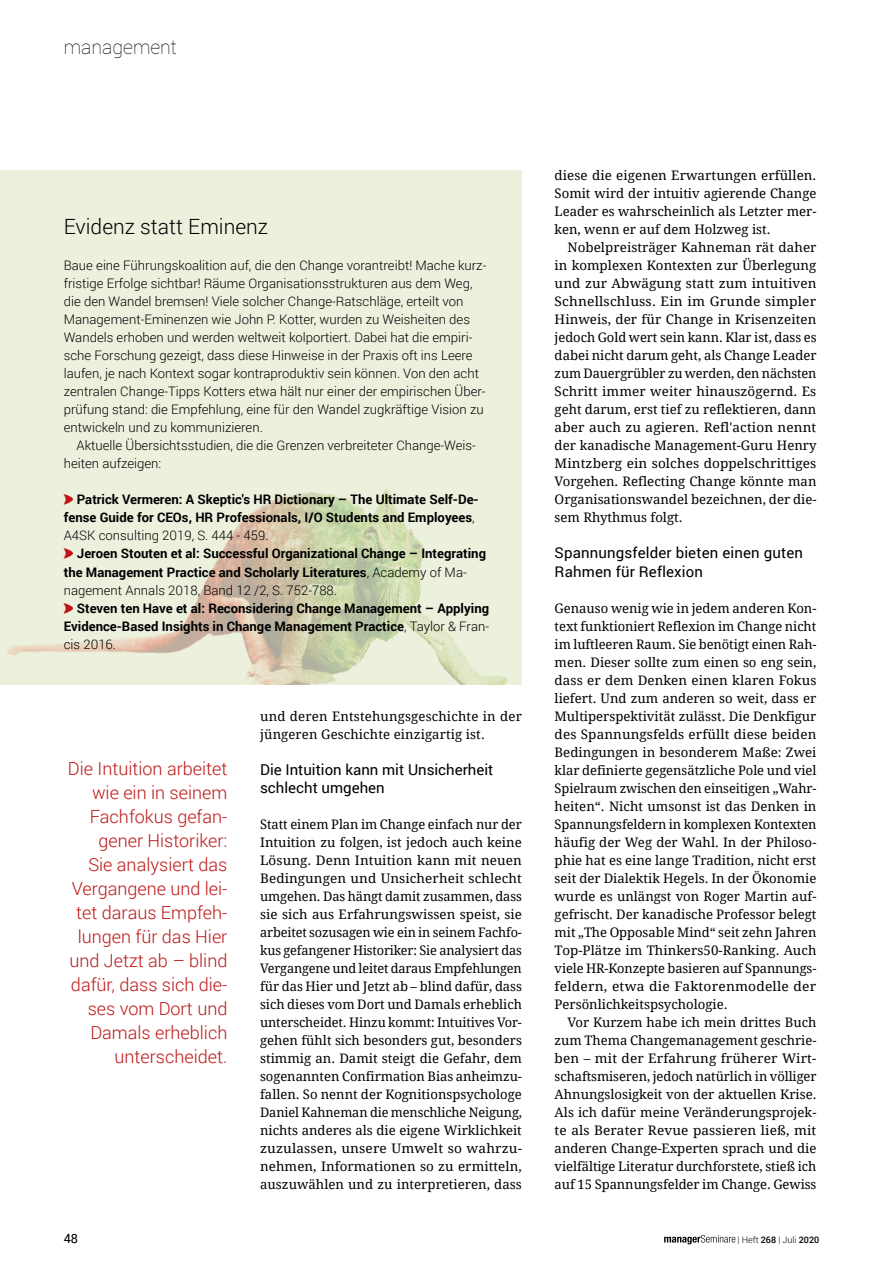
<style>
.page{position:relative;width:893px;height:1263px;background:#fff}
.page>*{position:absolute;margin:0;border:0;box-sizing:border-box;transform-origin:0 0}
.Standard_Titel{font:300 21px "Roboto";color:#000}
.t1{font:100 19.5px "Roboto";color:#000}
.Zitat{font:300 18px/24px "Roboto";color:#bf1515;text-align:right}
.Subhead{font:15px/18px "Roboto";color:#000}
.Standard_ohne_Einzug{font:13.2px/18px "Droid Serif";color:#000;text-align:justify}
.Standard_Paragraph{font:300 13.2px/18px "Roboto";color:#000}
.t2{font:700 13.2px/18px "Roboto";color:#000}
.t3{font:12.75px "Roboto";color:#000}
.t4{font:300 9px "Roboto";color:#000}
.s1{font-weight:300}
.s2{font-weight:500}
</style>
<div class="page">
<svg style="left:664px;top:1235px;width:71px;height:9px"></svg>
<div style="left:0;top:170px;width:522px;height:514px;background:#ecf1dd"></div>
<img style="left:7px;top:488px;width:501px;height:196px">
<svg style="left:64px;top:494px;width:9px;height:11px"></svg>
<svg style="left:64px;top:548px;width:9px;height:11px"></svg>
<svg style="left:64px;top:602px;width:9px;height:11px"></svg>
<h2 class="t1" style="left:64px;top:34px;width:115px">management</h2>
<p class="Standard_Titel" style="left:64px;top:212px;width:206px">Evidenz statt Eminenz</p>
<p class="Standard_Paragraph" style="left:64px;top:256px;width:424px">Baue eine Führungskoalition auf, die den Change vorantreibt! Mache kurz&shy;fristige Erfolge sichtbar! Räume Organisationsstrukturen aus dem Weg, die den Wandel bremsen! Viele solcher Change-Ratschläge, erteilt von Management-Eminenzen wie John P. Kotter, wurden zu Weisheiten des Wandels erhoben und werden weltweit kolportiert. Dabei hat die empiri&shy;sche Forschung gezeigt, dass diese Hinweise in der Praxis oft ins Leere laufen, je nach Kontext sogar kontraproduktiv sein können. Von den acht zentralen Change-Tipps Kotters etwa hält nur einer der empirischen Über&shy;prüfung stand: die Empfehlung, eine für den Wandel zugkräftige Vision zu entwickeln und zu kommunizieren.</p>
<p class="Standard_Paragraph" style="left:64px;top:436px;width:414px;text-indent:13px">Aktuelle Übersichtsstudien, die die Grenzen verbreiteter Change-Weis&shy;heiten aufzeigen:</p>
<p class="t2" style="left:64px;top:490px;width:416px;text-indent:13px">Patrick Vermeren: A Skeptic's HR Dictionary – The Ultimate Self-De&shy;fense Guide for CEOs, HR Professionals, I/O Students and Employees<span class="s1">,<br>A4SK consulting 2019, S. 444 - 459.</span></p>
<p class="t2" style="left:64px;top:544px;width:424px;text-indent:13px">Jeroen Stouten et al: Successful Organizational Change – Integrating the Management Practice and Scholarly Literatures<span class="s1">, Academy of Ma&shy;nagement Annals 2018, Band 12 /2, S. 752-788.</span></p>
<p class="t2" style="left:64px;top:598px;width:427px;text-align:justify;text-indent:13px">Steven ten Have et al: Reconsidering Change Management – Applying Evidence-Based Insights in Change Management Practice<span class="s1">, Taylor &amp; Fran&shy;cis 2016.</span></p>
<p class="Zitat" style="left:68px;top:755px;width:161px">Die Intuition arbeitet wie ein in seinem<br>Fachfokus gefan&shy;gener Historiker:<br>Sie analysiert das<br>Vergangene und lei&shy;tet daraus Empfeh&shy;lungen für das Hier und Jetzt ab – blind dafür, dass sich die&shy;ses vom Dort und<br>Damals erheblich unterscheidet.</p>
<p class="Standard_ohne_Einzug" style="left:260px;top:707px;width:263px">und deren Entstehungsgeschichte in der jüngeren Geschichte einzigartig ist.</p>
<p class="Subhead" style="left:260px;top:760px;width:235px">Die Intuition kann mit Unsicherheit schlecht umgehen</p>
<p class="Standard_ohne_Einzug" style="left:260px;top:815px;width:263px">Statt einem Plan im Change einfach nur der Intuition zu folgen, ist jedoch auch keine Lösung. Denn Intuition kann mit neuen Bedingungen und Unsicherheit schlecht umgehen. Das hängt damit zusammen, dass sie sich aus Erfahrungswissen speist, sie arbeitet sozusagen wie ein in seinem Fachfo&shy;kus gefangener Historiker: Sie analysiert das Vergangene und leitet daraus Empfehlungen für das Hier und Jetzt ab – blind dafür, dass sich dieses vom Dort und Damals erheblich unterscheidet. Hinzu kommt: Intuitives Vor&shy;gehen fühlt sich besonders gut, besonders stimmig an. Damit steigt die Gefahr, dem sogenannten Confirmation Bias anheimzu&shy;fallen. So nennt der Kognitionspsychologe Daniel Kahneman die menschliche Neigung, nichts anderes als die eigene Wirklichkeit zuzulassen, unsere Umwelt so wahrzu&shy;nehmen, Informationen so zu ermitteln, auszuwählen und zu interpretieren, dass</p>
<p class="Standard_ohne_Einzug" style="left:555px;top:167px;width:263px">diese die eigenen Erwartungen erfüllen.<br>Somit wird der intuitiv agierende Change Leader es wahrscheinlich als Letzter mer&shy;ken, wenn er auf dem Holzweg ist.</p>
<p class="Standard_ohne_Einzug" style="left:555px;top:239px;width:263px;text-indent:13px">Nobelpreisträger Kahneman rät daher in komplexen Kontexten zur Überlegung und zur Abwägung statt zum intuitiven Schnellschluss. Ein im Grunde simpler Hinweis, der für Change in Krisenzeiten jedoch Gold wert sein kann. Klar ist, dass es dabei nicht darum geht, als Change Leader zum Dauergrübler zu werden, den nächsten Schritt immer weiter hinauszögernd. Es geht darum, erst tief zu reflektieren, dann aber auch zu agieren. Refl'action nennt der kanadische Management-Guru Henry Mintzberg ein solches doppelschrittiges Vorgehen. Reflecting Change könnte man Organisationswandel bezeichnen, der die&shy;sem Rhythmus folgt.</p>
<p class="Subhead" style="left:555px;top:544px;width:250px">Spannungsfelder bieten einen guten<br>Rahmen für Reflexion</p>
<p class="Standard_ohne_Einzug" style="left:555px;top:599px;width:263px">Genauso wenig wie in jedem anderen Kon&shy;text funktioniert Reflexion im Change nicht im luftleeren Raum. Sie benötigt einen Rah&shy;men. Dieser sollte zum einen so eng sein, dass er dem Denken einen klaren Fokus liefert. Und zum anderen so weit, dass er Multiperspektivität zulässt. Die Denkfigur des Spannungsfelds erfüllt diese beiden Bedingungen in besonderem Maße: Zwei klar definierte gegensätzliche Pole und viel Spielraum zwischen den einseitigen „Wahr&shy;heiten“. Nicht umsonst ist das Denken in Spannungsfeldern in komplexen Kontexten häufig der Weg der Wahl. In der Philoso&shy;phie hat es eine lange Tradition, nicht erst seit der Dialektik Hegels. In der Ökonomie wurde es unlängst von Roger Martin auf&shy;gefrischt. Der kanadische Professor belegt mit „The Opposable Mind“ seit zehn Jahren Top-Plätze im Thinkers50-Ranking. Auch viele HR-Konzepte basieren auf Spannungs&shy;feldern, etwa die Faktorenmodelle der Persönlichkeitspsychologie.</p>
<p class="Standard_ohne_Einzug" style="left:555px;top:1013px;width:263px;text-indent:13px">Vor Kurzem habe ich mein drittes Buch zum Thema Changemanagement geschrie&shy;ben – mit der Erfahrung früherer Wirt&shy;schaftsmiseren, jedoch natürlich in völliger Ahnungslosigkeit von der aktuellen Krise.<br>Als ich dafür meine Veränderungsprojek&shy;te als Berater Revue passieren ließ, mit anderen Change-Experten sprach und die vielfältige Literatur durchforstete, stieß ich auf 15 Spannungsfelder im Change. Gewiss</p>
<p class="t3" style="left:64px;top:1230px;width:16px">48</p>
<p class="t4" style="left:737px;top:1233px;width:83px">| Heft <span class="s2">268</span> | Juli <span class="s2">2020</span></p>
</div>
